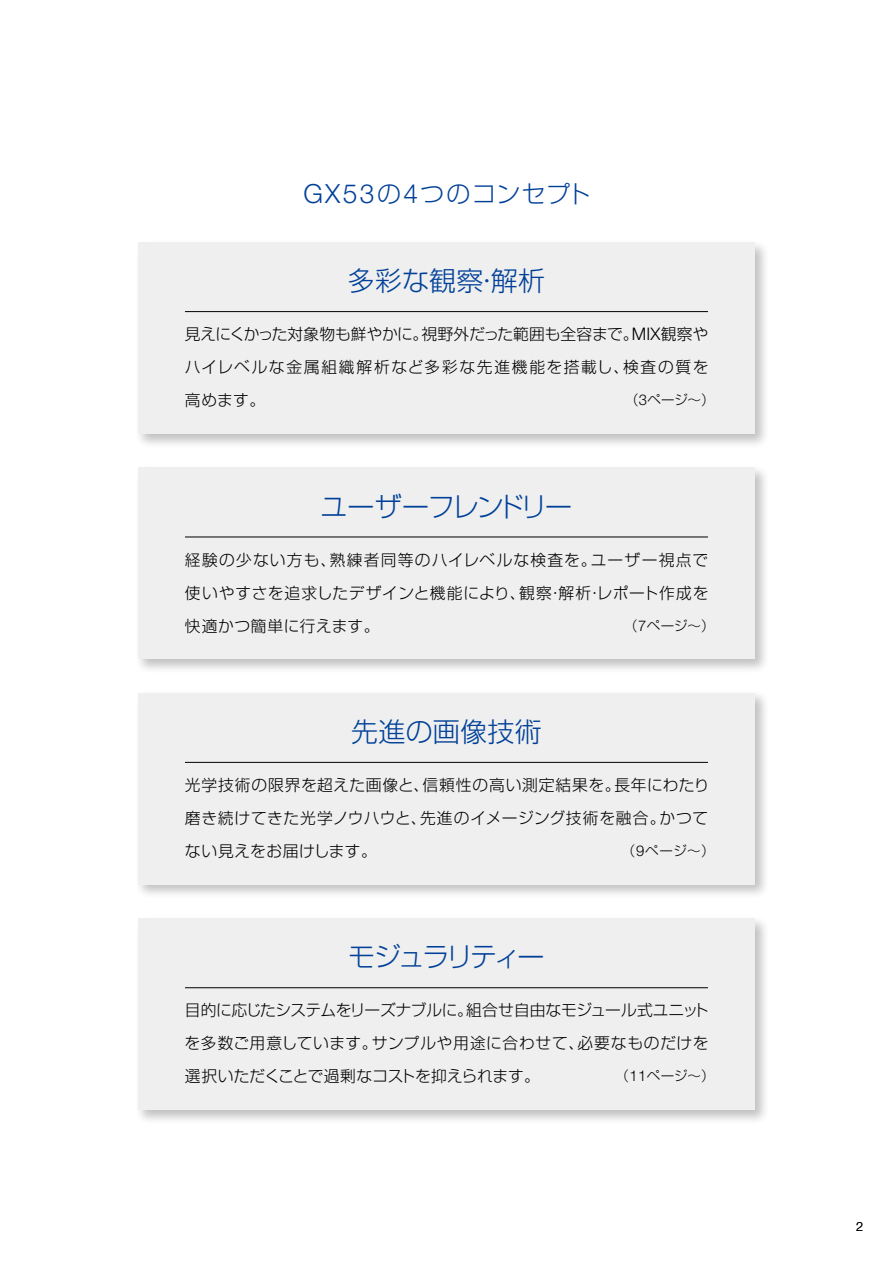
<style>
.page{position:relative;width:893px;height:1263px;background:#fff}
.page>*{position:absolute;margin:0;border:0;box-sizing:border-box;transform-origin:0 0}
.JP_02_Main_copy{font:300 27px "Shin Go Pro";color:#004098}
.JP_02_Main_copy-2{font:300 27px "Shin Go Pro";letter-spacing:-.08em;color:#004098}
.JP_02_Main_copy-3{font:300 27px "Shin Go Pro";letter-spacing:-.115em;color:#004098}
.JP_02_Main_tittle{font:300 24px "Shin Go Pro";letter-spacing:.035em;color:#004098}
.JP_02_Body_base{font:300 15.75px/33px "Shin Go Pro";letter-spacing:.04em;color:#000;text-align:justify}
.JP_02_Body_base-2{font:300 13.5px "Shin Go Pro";letter-spacing:.02em;color:#000}
.t1{font:300 12.75px "Helvetica Neue LT Std";color:#000}
.s1{font-family:"Helvetica Neue LT Std";font-size:26.4px}
.s2{font-family:"Helvetica Neue LT Std";font-size:17.4px}
.s3{font-family:"Helvetica Neue LT Std";font-size:14.85px}
</style>
<div class="page">
<div style="left:135px;top:239px;width:635px;height:210px;background:#000;opacity:.25"></div>
<div style="left:138px;top:242px;width:617px;height:192px;background:#efefef"></div>
<hr style="left:185px;top:311px;width:523px;height:1px;background:#000">
<div style="left:135px;top:465px;width:635px;height:209px;background:#000;opacity:.25"></div>
<div style="left:138px;top:468px;width:617px;height:191px;background:#efefef"></div>
<hr style="left:185px;top:537px;width:523px;height:1px;background:#000">
<div style="left:135px;top:690px;width:635px;height:210px;background:#000;opacity:.25"></div>
<div style="left:138px;top:693px;width:617px;height:191px;background:#efefef"></div>
<hr style="left:185px;top:762px;width:523px;height:1px;background:#000">
<div style="left:135px;top:915px;width:635px;height:210px;background:#000;opacity:.25"></div>
<div style="left:138px;top:918px;width:617px;height:192px;background:#efefef"></div>
<hr style="left:185px;top:987px;width:523px;height:1px;background:#000">
<p class="JP_02_Main_tittle" style="left:303px;top:174px;width:289px"><span class="s1">GX53</span>の<span class="s1">4</span>つのコンセプト</p>
<p class="JP_02_Main_copy" style="left:348px;top:259px;width:199px">多彩な観察・解析</p>
<p class="JP_02_Body_base" style="left:185px;top:316px;width:525px">見えにくかった対象物も鮮やかに。視野外だった範囲も全容まで。<span class="s2">MIX</span>観察やハイレベルな金属組織解析など多彩な先進機能を搭載し、検査の質を高めます。</p>
<p class="JP_02_Body_base-2" style="left:625px;top:389px;width:91px">（<span class="s3">3</span>ページ～）</p>
<p class="JP_02_Main_copy-2" style="left:320px;top:484px;width:253px">ユーザーフレンドリー</p>
<p class="JP_02_Body_base" style="left:185px;top:541px;width:525px">経験の少ない方も、熟練者同等のハイレベルな検査を。ユーザー視点で使いやすさを追求したデザインと機能により、観察・解析・レポート作成を快適かつ簡単に行えます。</p>
<p class="JP_02_Body_base-2" style="left:624px;top:614px;width:92px">（<span class="s3">7</span>ページ～）</p>
<p class="JP_02_Main_copy" style="left:351px;top:709px;width:192px">先進の画像技術</p>
<p class="JP_02_Body_base" style="left:185px;top:766px;width:526px">光学技術の限界を超えた画像と、信頼性の高い測定結果を。長年にわたり磨き続けてきた光学ノウハウと、先進のイメージング技術を融合。かつてない見えをお届けします。</p>
<p class="JP_02_Body_base-2" style="left:622px;top:840px;width:94px">（<span class="s3">9</span>ページ～）</p>
<p class="JP_02_Main_copy-3" style="left:348px;top:935px;width:198px">モジュラリティー</p>
<p class="JP_02_Body_base" style="left:185px;top:992px;width:526px">目的に応じたシステムをリーズナブルに。組合せ自由なモジュール式ユニットを多数ご用意しています。サンプルや用途に合わせて、必要なものだけを選択いただくことで過剰なコストを抑えられます。</p>
<p class="JP_02_Body_base-2" style="left:616px;top:1065px;width:101px">（<span class="s3">11</span>ページ～）</p>
<p class="t1" style="left:856px;top:1219px;width:9px">2</p>
</div>
